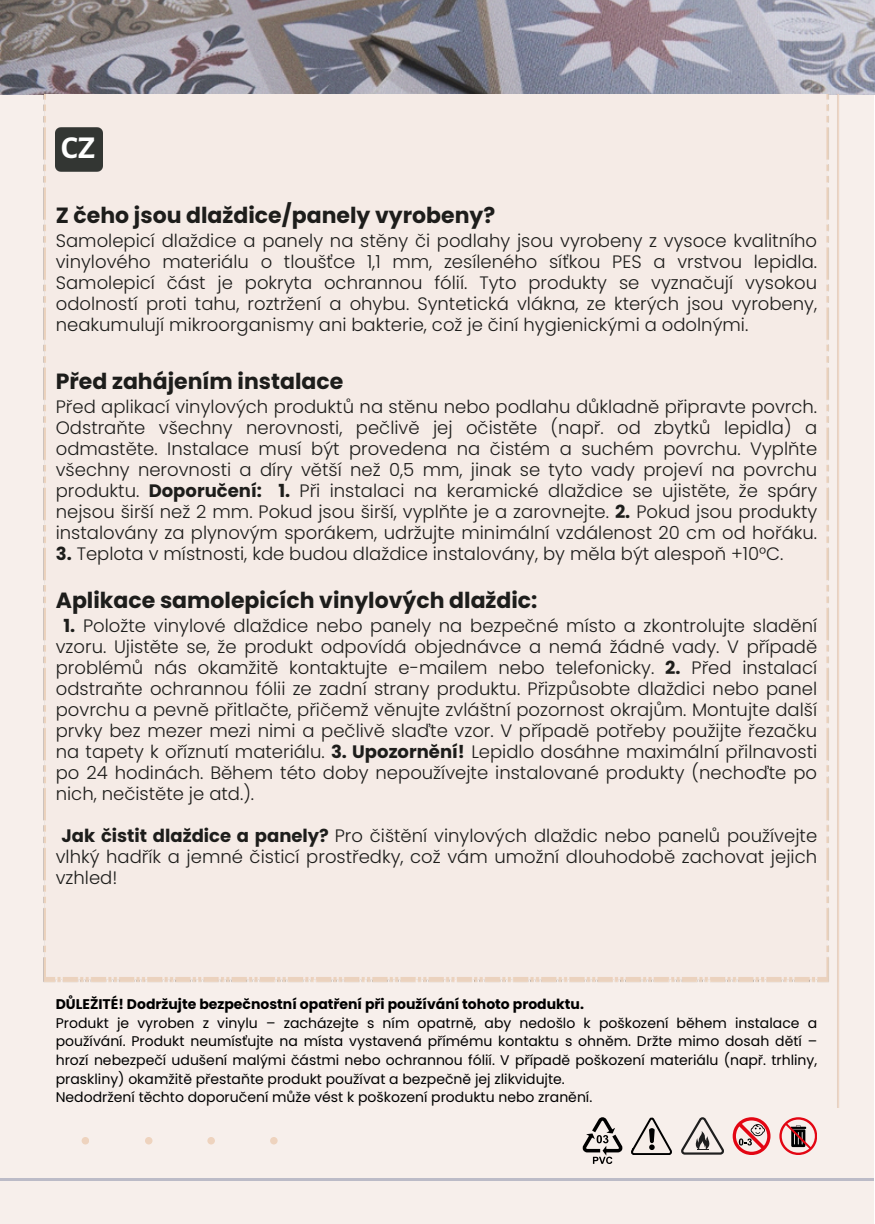
<style>
.page{position:relative;width:875px;height:1224px;background:#fff}
.page>*{position:absolute;margin:0;border:0;box-sizing:border-box;transform-origin:0 0}
.t1{font:700 32px "Alegreya Sans";color:#fff}
.t2{font:700 22px "Poppins";color:#1d1d1b}
.t3{font:300 18px/21px "Poppins";color:#1d1d1b;text-align:justify}
.t4{font:14px/18.6px "Poppins";color:#000;text-align:justify}
.t5{font:700 14px "Poppins";color:#000}
.s1{font-weight:700}
</style>
<div class="page">
<div style="left:0;top:1px;width:873px;height:1223px;background:#f6ede8"></div>
<hr style="left:0;top:1179px;width:873px;height:1px;background:#b1b0be">
<img style="left:0;top:0;width:874px;height:94px">
<img style="left:43px;top:95px;width:796px;height:1012px">
<div style="left:82px;top:1137px;width:7px;height:8px;background:#eed3be;border-radius:50%"></div>
<div style="left:145px;top:1137px;width:7px;height:8px;background:#eed3be;border-radius:50%"></div>
<div style="left:207px;top:1137px;width:8px;height:8px;background:#eed3be;border-radius:50%"></div>
<div style="left:270px;top:1137px;width:7px;height:8px;background:#eed3be;border-radius:50%"></div>
<div style="left:56px;top:128px;width:46px;height:43px;background:#333633"></div>
<svg style="left:582px;top:1117px;width:40px;height:47px"></svg>
<svg style="left:732px;top:1117px;width:37px;height:38px"></svg>
<svg style="left:681px;top:1117px;width:42px;height:38px"></svg>
<svg style="left:779px;top:1117px;width:37px;height:38px"></svg>
<svg style="left:631px;top:1118px;width:40px;height:37px"></svg>
<h2 class="t1" style="left:61px;top:132px;width:36px">CZ</h2>
<h1 class="t2" style="left:56px;top:200px;width:441px">Z čeho jsou dlaždice/panely vyrobeny?</h1>
<h1 class="t3" style="left:56px;top:230px;width:762px">Samolepicí dlaždice a panely na stěny či podlahy jsou vyrobeny z vysoce kvalitního vinylového materiálu o tloušťce 1,1 mm, zesíleného síťkou PES a vrstvou lepidla.<br>Samolepicí část je pokryta ochrannou fólií. Tyto produkty se vyznačují vysokou odolností proti tahu, roztržení a ohybu. Syntetická vlákna, ze kterých jsou vyrobeny, neakumulují mikroorganismy ani bakterie, což je činí hygienickými a odolnými.</h1>
<p class="t2" style="left:56px;top:365px;width:289px">Před zahájením instalace</p>
<p class="t3" style="left:56px;top:396px;width:762px">Před aplikací vinylových produktů na stěnu nebo podlahu důkladně připravte povrch.<br>Odstraňte všechny nerovnosti, pečlivě jej očistěte (např. od zbytků lepidla) a odmastěte. Instalace musí být provedena na čistém a suchém povrchu. Vyplňte všechny nerovnosti a díry větší než 0,5 mm, jinak se tyto vady projeví na povrchu produktu. <span class="s1">Doporučení: 1.</span> Při instalaci na keramické dlaždice se ujistěte, že spáry nejsou širší než 2 mm. Pokud jsou širší, vyplňte je a zarovnejte. <span class="s1">2.</span> Pokud jsou produkty instalovány za plynovým sporákem, udržujte minimální vzdálenost 20 cm od hořáku.</p>
<p class="t3" style="left:56px;top:543px;width:728px"><span class="s1">3.</span> Teplota v místnosti, kde budou dlaždice instalovány, by měla být alespoň +10°C.</p>
<p class="t2" style="left:56px;top:584px;width:483px">Aplikace samolepicích vinylových dlaždic:</p>
<p class="t3" style="left:56px;top:615px;width:762px;text-indent:8px"><span class="s1">1.</span> Položte vinylové dlaždice nebo panely na bezpečné místo a zkontrolujte sladění vzoru. Ujistěte se, že produkt odpovídá objednávce a nemá žádné vady. V případě problémů nás okamžitě kontaktujte e-mailem nebo telefonicky. <span class="s1">2.</span> Před instalací odstraňte ochrannou fólii ze zadní strany produktu. Přizpůsobte dlaždici nebo panel povrchu a pevně přitlačte, přičemž věnujte zvláštní pozornost okrajům. Montujte další prvky bez mezer mezi nimi a pečlivě slaďte vzor. V případě potřeby použijte řezačku na tapety k oříznutí materiálu. <span class="s1">3. Upozornění!</span> Lepidlo dosáhne maximální přilnavosti po 24 hodinách. Během této doby nepoužívejte instalované produkty (nechoďte po nich, nečistěte je atd.).</p>
<p class="t3" style="left:56px;top:825px;width:762px;text-indent:6px"><span class="s1">Jak čistit dlaždice a panely?</span> Pro čištění vinylových dlaždic nebo panelů používejte vlhký hadřík a jemné čisticí prostředky, což vám umožní dlouhodobě zachovat jejich vzhled!</p>
<h2 class="t5" style="left:56px;top:994px;width:529px">DŮLEŽITÉ! Dodržujte bezpečnostní opatření při používání tohoto produktu.</h2>
<h2 class="t4" style="left:56px;top:1013px;width:762px">Produkt je vyroben z vinylu – zacházejte s ním opatrně, aby nedošlo k poškození během instalace a používání. Produkt neumísťujte na místa vystavená přímému kontaktu s ohněm. Držte mimo dosah dětí – hrozí nebezpečí udušení malými částmi nebo ochrannou fólií. V případě poškození materiálu (např. trhliny, praskliny) okamžitě přestaňte produkt používat a bezpečně jej zlikvidujte.</h2>
<h2 class="t4" style="left:56px;top:1088px;width:538px">Nedodržení těchto doporučení může vést k poškození produktu nebo zranění.</h2>
</div>
